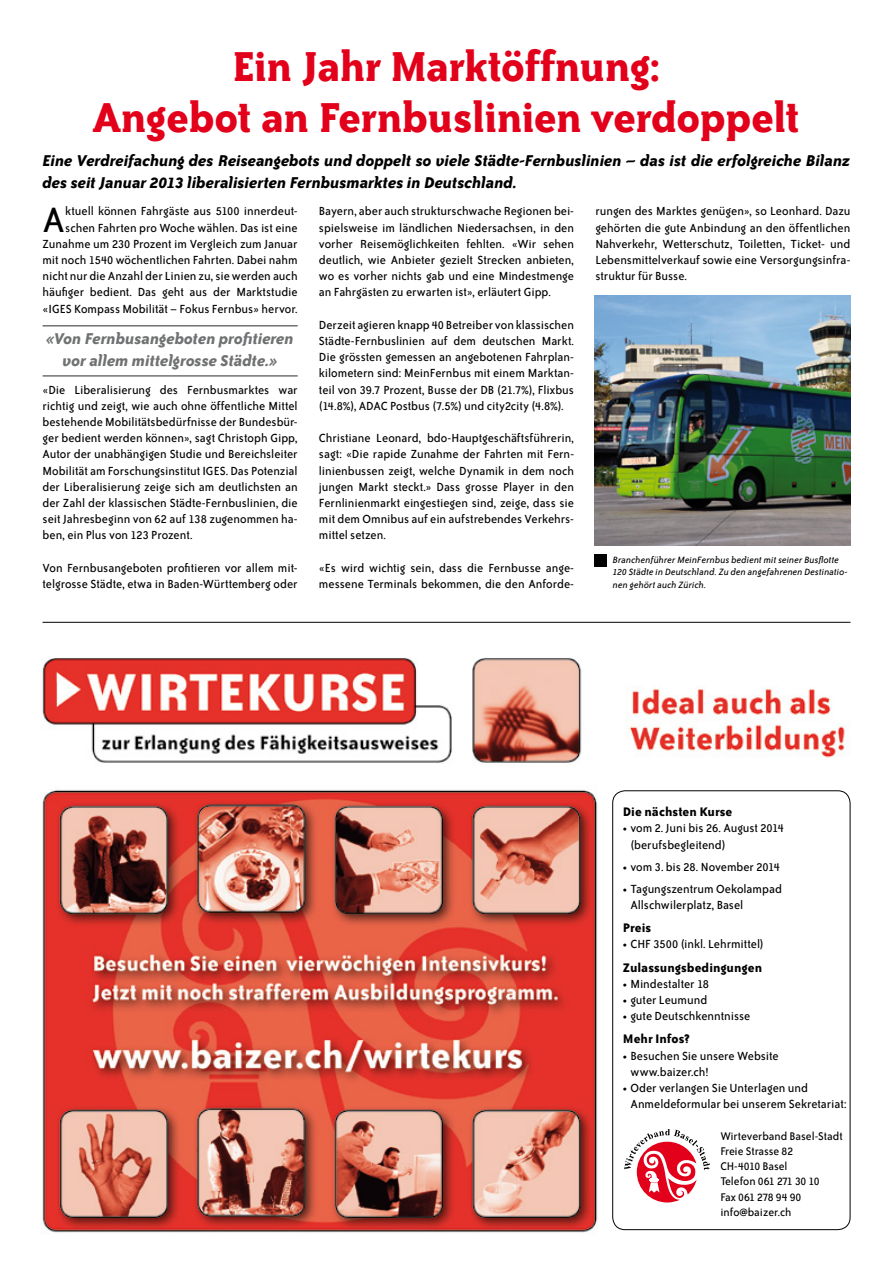
<style>
.page{position:relative;width:893px;height:1263px;background:#fff}
.page>*{position:absolute;margin:0;border:0;box-sizing:border-box;transform-origin:0 0}
.t1{font:700 48px/51px "Bailey Quad ITC";letter-spacing:-.015em;color:#e2001a;text-align:center}
.t2{font:40.5px "Bailey Sans ITC";color:#000}
.t3{font:italic 700 18px/21.6px "Bailey Sans ITC";letter-spacing:-.01em;color:#000}
.t4{font:italic 700 18px/21.6px "Bailey Sans ITC";letter-spacing:-.01em;color:#707172;text-align:center}
.t5{font:700 14.25px "Bailey Sans ITC";color:#000}
.t6{font:13.5px/16.2px "Bailey Sans ITC";letter-spacing:-.005em;color:#000}
.t7{font:12.75px/15.3px "Bailey Sans ITC";color:#000}
.t8{font:italic 10.5px/12.6px "Bailey Sans ITC";letter-spacing:.005em;color:#000}
.s1{font-weight:700}
</style>
<div class="page">
<hr style="left:43px;top:325px;width:255px;height:1px;background:#707172">
<hr style="left:43px;top:375px;width:255px;height:2px;background:#707172">
<div style="left:595px;top:554px;width:12px;height:12px;background:#000"></div>
<img style="left:595px;top:295px;width:255px;height:250px">
<hr style="left:43px;top:622px;width:807px;height:1px;background:#000">
<img style="left:41px;top:658px;width:808px;height:575px">
<div style="left:603px;top:783px;width:271px;height:463px;background:#fff"></div>
<div style="left:612px;top:790px;width:238px;height:440px;border:1px solid #000;border-radius:12px"></div>
<svg style="left:624px;top:1129px;width:86px;height:73px"></svg>
<h1 class="t1" style="left:93px;top:40px;width:708px">Ein Jahr Marktöffnung:<br>Angebot an Fernbuslinien verdoppelt</h1>
<h3 class="t3" style="left:43px;top:150px;width:809px">Eine Verdreifachung des Reiseangebots und doppelt so viele Städte-Fernbuslinien – das ist die erfolgreiche Bilanz des seit Januar 2013 liberalisierten Fernbusmarktes in Deutschland.</h3>
<p class="t6" style="left:43px;top:203px;width:257px;text-align:right">ktuell können Fahrgäste aus 5100 innerdeut&shy;schen Fahrten pro Woche wählen. Das ist eine Zunahme um 230 Prozent im Vergleich zum Januar mit noch 1540 wöchentlichen Fahrten. Dabei nahm nicht nur die Anzahl der Linien zu, sie werden auch häufiger bedient. Das geht aus der Marktstudie «IGES Kompass Mobilität – Fokus Fernbus» hervor.</p>
<h2 class="t2" style="left:43px;top:198px;width:24px">A</h2>
<h3 class="t4" style="left:46px;top:328px;width:249px">«Von Fernbusangeboten profitieren vor allem mittelgrosse Städte.»</h3>
<p class="t6" style="left:43px;top:382px;width:257px;text-align:justify">«Die Liberalisierung des Fernbusmarktes war richtig und zeigt, wie auch ohne öffentliche Mittel bestehende Mobilitätsbedürfnisse der Bundesbür&shy;ger bedient werden können», sagt Christoph Gipp, Autor der unabhängigen Studie und Bereichsleiter Mobilität am Forschungsinstitut IGES. Das Potenzial der Liberalisierung zeige sich am deutlichsten an der Zahl der klassischen Städte-Fernbuslinien, die seit Jahresbeginn von 62 auf 138 zugenommen ha&shy;ben, ein Plus von 123 Prozent.</p>
<p class="t6" style="left:43px;top:560px;width:257px">Von Fernbusangeboten profitieren vor allem mit&shy;telgrosse Städte, etwa in Baden-Württemberg oder</p>
<p class="t6" style="left:319px;top:203px;width:257px;text-align:justify">Bayern, aber auch strukturschwache Regionen bei&shy;spielsweise im ländlichen Niedersachsen, in den vorher Reisemöglichkeiten fehlten. «Wir sehen deutlich, wie Anbieter gezielt Strecken anbieten, wo es vorher nichts gab und eine Mindestmenge an Fahrgästen zu erwarten ist», erläutert Gipp.</p>
<p class="t6" style="left:319px;top:317px;width:257px;text-align:justify">Derzeit agieren knapp 40 Betreiber von klassischen Städte-Fernbuslinien auf dem deutschen Markt.<br>Die grössten gemessen an angebotenen Fahrplan&shy;kilometern sind: MeinFernbus mit einem Marktan&shy;teil von 39.7 Prozent, Busse der DB (21.7%), Flixbus (14.8%), ADAC Postbus (7.5%) und city2city (4.8%).</p>
<p class="t6" style="left:319px;top:430px;width:257px;text-align:justify">Christiane Leonard, bdo-Hauptgeschäftsführerin, sagt: «Die rapide Zunahme der Fahrten mit Fern&shy;linienbussen zeigt, welche Dynamik in dem noch jungen Markt steckt.» Dass grosse Player in den Fernlinienmarkt eingestiegen sind, zeige, dass sie mit dem Omnibus auf ein aufstrebendes Verkehrs&shy;mittel setzen.</p>
<p class="t6" style="left:319px;top:560px;width:257px">«Es wird wichtig sein, dass die Fernbusse ange&shy;messene Terminals bekommen, die den Anforde-</p>
<p class="t6" style="left:595px;top:203px;width:257px;text-align:justify">rungen des Marktes genügen», so Leonhard. Dazu gehörten die gute Anbindung an den öffentlichen Nahverkehr, Wetterschutz, Toiletten, Ticket- und Lebensmittelverkauf sowie eine Versorgungsinfra&shy;struktur für Busse.</p>
<p class="t8" style="left:613px;top:553px;width:236px">Branchenführer MeinFernbus bedient mit seiner Busflotte<br>120 Städte in Deutschland. Zu den angefahrenen Destinatio&shy;nen gehört auch Zürich.</p>
<p class="t5" style="left:623px;top:804px;width:111px">Die nächsten Kurse</p>
<p class="t6" style="left:630px;top:820px;width:155px;text-indent:-8px"><span class="s1">•</span> vom 2. Juni bis 26. August 2014 (berufsbegleitend)</p>
<p class="t6" style="left:623px;top:859px;width:158px"><span class="s1">•</span> vom 3. bis 28. November 2014</p>
<p class="t6" style="left:630px;top:881px;width:153px;text-indent:-8px"><span class="s1">•</span> Tagungszentrum Oekolampad<br>Allschwilerplatz, Basel</p>
<p class="t5" style="left:623px;top:920px;width:30px">Preis</p>
<p class="t6" style="left:623px;top:936px;width:142px"><span class="s1">•</span> CHF 3500 (inkl. Lehrmittel)</p>
<p class="t5" style="left:623px;top:959px;width:141px">Zulassungsbedingungen</p>
<p class="t6" style="left:623px;top:976px;width:88px"><span class="s1">•</span> Mindestalter 18</p>
<p class="t6" style="left:623px;top:992px;width:86px"><span class="s1">•</span> guter Leumund</p>
<p class="t6" style="left:623px;top:1008px;width:129px"><span class="s1">•</span> gute Deutschkenntnisse</p>
<p class="t5" style="left:623px;top:1031px;width:69px">Mehr Infos?</p>
<p class="t6" style="left:630px;top:1047px;width:150px;text-indent:-8px"><span class="s1">•</span> Besuchen Sie unsere Website www.baizer.ch!</p>
<p class="t6" style="left:630px;top:1080px;width:217px;text-indent:-8px"><span class="s1">•</span> Oder verlangen Sie Unterlagen und<br>Anmeldeformular bei unserem Sekretariat:</p>
<p class="t7" style="left:720px;top:1128px;width:124px">Wirteverband Basel-Stadt<br>Freie Strasse 82<br>CH-4010 Basel<br>Telefon 061 271 30 10<br>Fax 061 278 94 90 info@baizer.ch</p>
</div>
